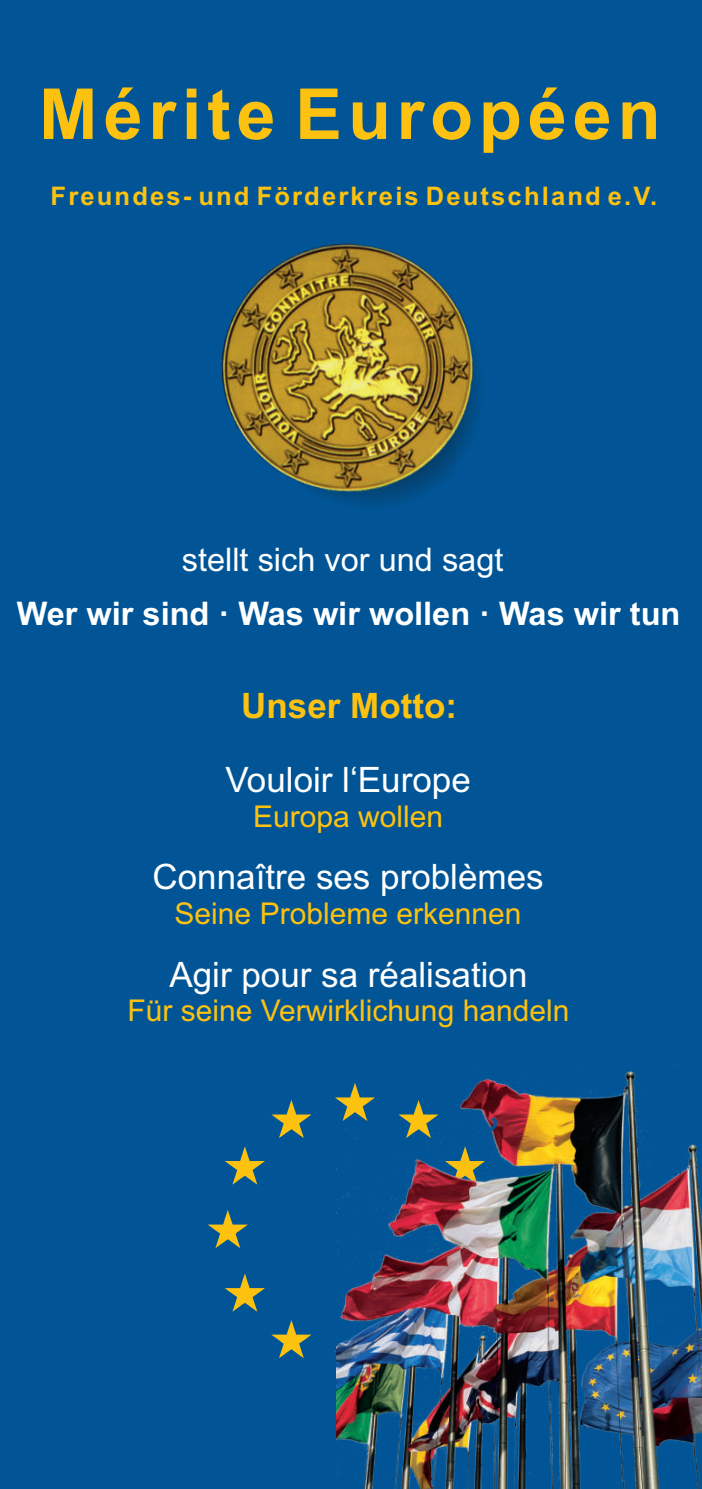
<style>
.page{position:relative;width:702px;height:1489px;background:#fff}
.page>*{position:absolute;margin:0;border:0;box-sizing:border-box;transform-origin:0 0}
.t1{font:700 70.25px "Arial";letter-spacing:.085em;color:#fdc110}
.t2{font:35px "Arial";color:#fff}
.t3{font:700 35px "Arial";color:#fdc110}
.t4{font:700 32.5px "Arial";color:#fff}
.t5{font:32.5px "Arial";color:#fff}
.t6{font:30px "Arial";color:#fdc110}
.t7{font:700 25.5px "Arial";letter-spacing:.085em;color:#fdc110}
</style>
<div class="page">
<div style="left:0;top:0;width:702px;height:1488px;background:#015596"></div>
<svg style="left:271px;top:1320px;width:40px;height:37px"></svg>
<svg style="left:208px;top:1210px;width:40px;height:37px"></svg>
<svg style="left:225px;top:1146px;width:40px;height:38px"></svg>
<svg style="left:225px;top:1274px;width:40px;height:37px"></svg>
<svg style="left:271px;top:1100px;width:40px;height:38px"></svg>
<img style="left:336px;top:1064px;width:366px;height:424px">
<svg style="left:327px;top:350px;width:152px;height:154px"></svg>
<img style="left:222px;top:243px;width:251px;height:252px">
<h1 class="t1" style="left:39px;top:88px;width:623px">Mérite Européen</h1>
<p class="t7" style="left:51px;top:187px;width:608px">Freundes- und Förderkreis Deutschland e.V.</p>
<p class="t5" style="left:182px;top:547px;width:323px">stellt sich vor und sagt</p>
<p class="t4" style="left:17px;top:601px;width:665px">Wer wir sind · Was wir wollen · Was wir tun</p>
<p class="t3" style="left:241px;top:692px;width:217px">Unser Motto:</p>
<p class="t2" style="left:225px;top:767px;width:247px">Vouloir l‘Europe</p>
<p class="t6" style="left:253px;top:805px;width:192px">Europa wollen</p>
<p class="t2" style="left:152px;top:863px;width:392px">Connaître ses problèmes</p>
<p class="t6" style="left:174px;top:902px;width:348px">Seine Probleme erkennen</p>
<p class="t2" style="left:169px;top:961px;width:359px">Agir pour sa réalisation</p>
<p class="t6" style="left:127px;top:999px;width:443px">Für seine Verwirklichung handeln</p>
</div>
